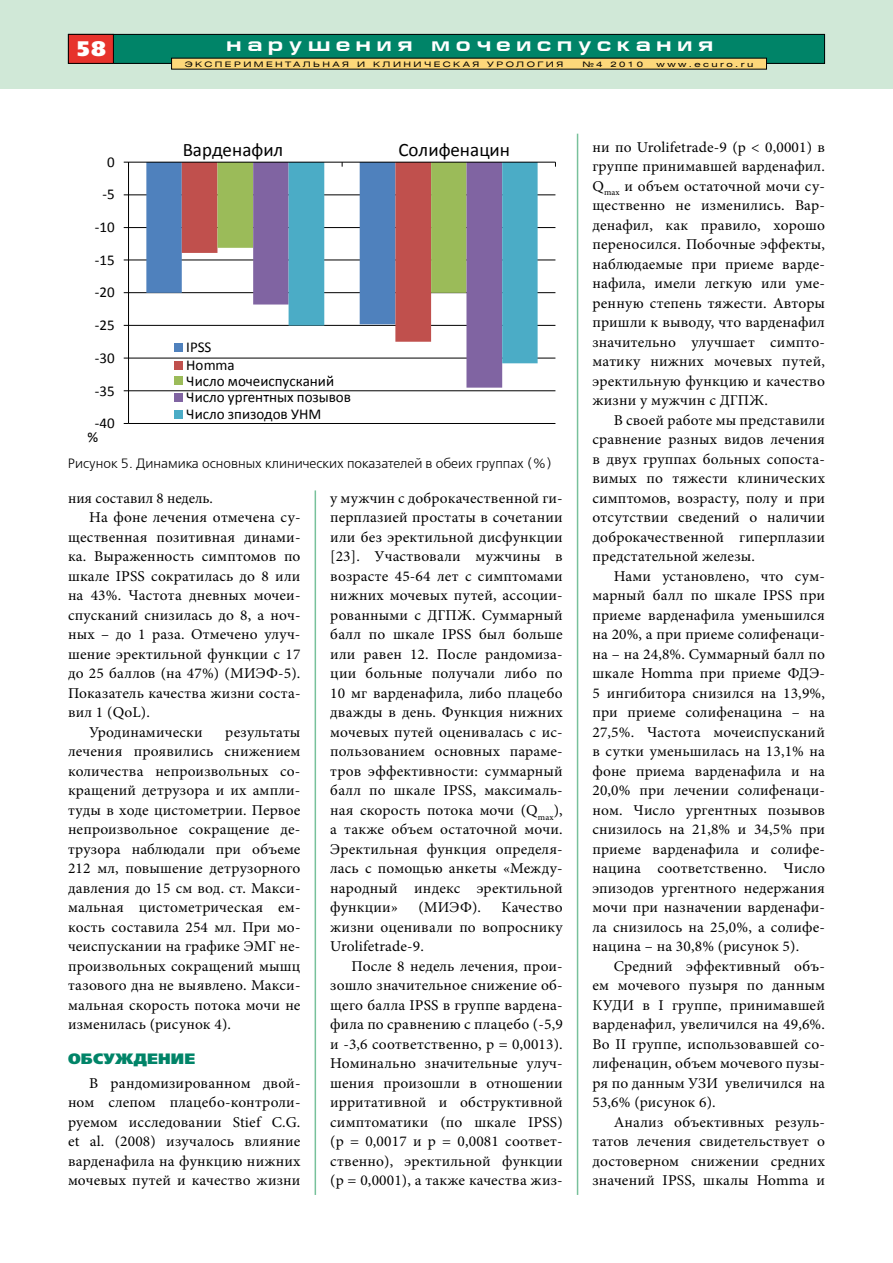
<style>
.page{position:relative;width:893px;height:1263px;background:#fff}
.page>*{position:absolute;margin:0;border:0;box-sizing:border-box;transform-origin:0 0}
.t1{font:21px "Free Set Black C";color:#fff}
.t2{font:700 19.5px "Europe Ext";letter-spacing:.3em;color:#fff}
.t3{font:19.05px "Calibri";color:#000}
.t4{font:15px/19.5px "Minion Pro";letter-spacing:.01em;color:#000;text-align:justify}
.t5{font:15px/16.6px "Calibri";color:#000}
.t6{font:15px "Free Set Black C";letter-spacing:.01em;color:#008468}
.t7{font:13.5px "Free Set C";color:#000}
.t8{font:7.5px "Helios Ext";letter-spacing:.26em;color:#000;scale:1.25 1}
</style>
<div class="page">
<hr style="left:129px;top:423px;width:426px;height:1px;background:#000">
<hr style="left:129px;top:390px;width:426px;height:1px;background:#000">
<hr style="left:129px;top:358px;width:426px;height:1px;background:#000">
<hr style="left:129px;top:325px;width:426px;height:1px;background:#000">
<hr style="left:129px;top:292px;width:426px;height:1px;background:#000">
<hr style="left:129px;top:259px;width:426px;height:1px;background:#000">
<hr style="left:129px;top:227px;width:426px;height:1px;background:#000">
<hr style="left:129px;top:194px;width:426px;height:1px;background:#000">
<svg style="left:253px;top:357px;width:249px;height:31px"></svg>
<svg style="left:289px;top:163px;width:249px;height:200px"></svg>
<hr style="left:128px;top:162px;width:1px;height:261px;background:#000">
<hr style="left:129px;top:162px;width:426px;height:1px;background:#000">
<svg style="left:146px;top:162px;width:320px;height:180px"></svg>
<div style="left:174px;top:343px;width:9px;height:9px;background:#4f81bd"></div>
<div style="left:174px;top:361px;width:9px;height:9px;background:#c0504d"></div>
<div style="left:174px;top:377px;width:9px;height:8px;background:#9bbb59"></div>
<div style="left:174px;top:393px;width:9px;height:9px;background:#8064a2"></div>
<div style="left:174px;top:410px;width:9px;height:8px;background:#4bacc6"></div>
<div style="left:0;top:0;width:893px;height:89px;background:#d0e8d7"></div>
<div style="left:68px;top:34px;width:757px;height:29px;background:#008468"></div>
<div style="left:68px;top:34px;width:757px;height:30px;border:1px solid #000"></div>
<div style="left:68px;top:34px;width:45px;height:29px;background:#e7332c"></div>
<div style="left:68px;top:34px;width:46px;height:30px;border:1px solid #000"></div>
<svg style="left:171px;top:58px;width:596px;height:12px;background:#d7b96a"></svg>
<hr style="left:315px;top:490px;width:1px;height:705px;background:#78c19b">
<hr style="left:577px;top:134px;width:1px;height:1061px;background:#78c19b">
<h1 class="t1" style="left:75px;top:37px;width:33px">58</h1>
<h2 class="t2" style="left:226px;top:33px;width:488px">нарушения мочеиспускания</h2>
<p class="t8" style="left:185px;top:59px;width:145px">ЭксперименТАЛЬН АЯ И</p>
<p class="t8" style="left:373px;top:59px;width:25px">КЛИНИ</p>
<p class="t8" style="left:424px;top:59px;width:16px">Ч ЕСК</p>
<p class="t8" style="left:463px;top:59px;width:82px">АЯ УР ОЛОГИ Я</p>
<p class="t8" style="left:582px;top:59px;width:50px">№4 2010</p>
<p class="t8" style="left:657px;top:59px;width:79px">www.ecuro.ru</p>
<p class="t5" style="left:107px;top:153px;width:9px">0</p>
<p class="t5" style="left:103px;top:186px;width:14px">-5</p>
<p class="t5" style="left:95px;top:219px;width:21px">-10</p>
<p class="t5" style="left:95px;top:251px;width:21px">-15</p>
<p class="t5" style="left:95px;top:284px;width:21px">-20</p>
<p class="t5" style="left:95px;top:317px;width:21px">-25</p>
<p class="t5" style="left:95px;top:350px;width:21px">-30</p>
<p class="t5" style="left:95px;top:382px;width:21px">-35</p>
<p class="t5" style="left:95px;top:415px;width:21px">-40</p>
<p class="t5" style="left:87px;top:428px;width:12px">%</p>
<p class="t3" style="left:183px;top:137px;width:102px">Варденафил</p>
<p class="t3" style="left:398px;top:137px;width:113px">Солифенацин</p>
<p class="t5" style="left:186px;top:338px;width:50px;line-height:18.1px">IPSS<br>Homma</p>
<p class="t5" style="left:186px;top:372px;width:166px">Число мочеиспусканий<br>Число ургентных позывов<br>Число зпизодов УНМ</p>
<p class="t7" style="left:68px;top:456px;width:485px">Рисунок 5. Динамика основных клинических показателей в обеих группах (%)</p>
<p class="t4" style="left:68px;top:488px;width:146px">ния составил 8 недель.</p>
<p class="t4" style="left:89px;top:508px;width:213px">На фоне лечения отмечена су-</p>
<p class="t4" style="left:68px;top:527px;width:234px">щественная позитивная динами-</p>
<p class="t4" style="left:68px;top:547px;width:234px">ка. Выраженность симптомов по</p>
<p class="t4" style="left:68px;top:566px;width:234px">шкале IPSS сократилась до 8 или</p>
<p class="t4" style="left:68px;top:586px;width:234px">на 43%. Частота дневных мочеи-</p>
<p class="t4" style="left:68px;top:605px;width:234px">спусканий снизилась до 8, а ноч-</p>
<p class="t4" style="left:68px;top:625px;width:234px">ных – до 1 раза. Отмечено улуч-</p>
<p class="t4" style="left:68px;top:644px;width:234px">шение эректильной функции с 17</p>
<p class="t4" style="left:68px;top:664px;width:234px">до 25 баллов (на 47%) (МИЭФ-5).</p>
<p class="t4" style="left:68px;top:683px;width:234px">Показатель качества жизни соста-</p>
<p class="t4" style="left:68px;top:703px;width:83px">вил 1 (QoL).</p>
<p class="t4" style="left:89px;top:722px;width:115px">Уродинамически</p>
<p class="t4" style="left:68px;top:722px;width:234px;text-indent:157px">результаты лечения проявились снижением количества непроизвольных со&shy;кращений детрузора и их ампли&shy;туды в ходе цистометрии. Первое непроизвольное сокращение де&shy;трузора наблюдали при объеме 212 мл, повышение детрузорного давления до 15 см вод. ст. Макси&shy;мальная цистометрическая ем&shy;кость составила 254 мл. При мо&shy;чеиспускании на графике ЭМГ не&shy;произвольных сокращений мышц тазового дна не выявлено. Макси&shy;мальная скорость потока мочи не изменилась (рисунок 4).</p>
<p class="t6" style="left:68px;top:1050px;width:129px">Обсуждение</p>
<p class="t4" style="left:68px;top:1073px;width:234px;text-indent:21px">В рандомизированном двой&shy;ном слепом плацебо-контроли&shy;руемом исследовании Stief C.G. et al. (2008) изучалось влияние варденафила на функцию нижних мочевых путей и качество жизни</p>
<p class="t4" style="left:330px;top:488px;width:234px">у мужчин с доброкачественной ги&shy;перплазией простаты в сочетании или без эректильной дисфункции [23]. Участвовали мужчины в возрасте 45-64 лет с симптомами нижних мочевых путей, ассоции&shy;рованными с ДГПЖ. Суммарный балл по шкале IPSS был больше или равен 12. После рандомиза&shy;ции больные получали либо по 10 мг варденафила, либо плацебо дважды в день. Функция нижних мочевых путей оценивалась с ис&shy;пользованием основных параме&shy;тров эффективности: суммарный балл по шкале IPSS, максималь&shy;ная скорость потока мочи (Q<sub>max</sub>), а также объем остаточной мочи.<br>Эректильная функция определя&shy;лась с помощью анкеты «Между&shy;народный индекс эректильной функции»</p>
<p class="t4" style="left:418px;top:898px;width:64px">(МИЭФ).</p>
<p class="t4" style="left:330px;top:898px;width:234px;text-indent:171px">Качество жизни оценивали по вопроснику Urolifetrade-9.</p>
<p class="t4" style="left:330px;top:956px;width:234px;text-indent:21px">После 8 недель лечения, прои&shy;зошло значительное снижение об&shy;щего балла IPSS в группе вардена&shy;фила по сравнению с плацебо (-5,9 и -3,6 соответственно, р = 0,0013).<br>Номинально значительные улуч&shy;шения произошли в отношении ирритативной и обструктивной симптоматики (по шкале IPSS) (р = 0,0017 и р = 0,0081 соответ&shy;ственно), эректильной функции (р = 0,0001), а также качества жиз-</p>
<p class="t4" style="left:592px;top:137px;width:234px">ни по Urolifetrade-9 (р &lt; 0,0001) в группе принимавшей варденафил.<br>Q<sub>max</sub> и объем остаточной мочи су&shy;щественно не изменились. Вар&shy;денафил, как правило, хорошо переносился. Побочные эффекты, наблюдаемые при приеме варде&shy;нафила, имели легкую или уме&shy;ренную степень тяжести. Авторы пришли к выводу, что варденафил значительно улучшает симпто&shy;матику нижних мочевых путей, эректильную функцию и качество жизни у мужчин с ДГПЖ.</p>
<p class="t4" style="left:592px;top:410px;width:234px;text-indent:21px">В своей работе мы представили сравнение разных видов лечения в двух группах больных сопоста&shy;вимых по тяжести клинических симптомов, возрасту, полу и при отсутствии сведений о наличии доброкачественной гиперплазии предстательной железы.</p>
<p class="t4" style="left:592px;top:566px;width:234px;text-indent:21px">Нами установлено, что сум&shy;марный балл по шкале IPSS при приеме варденафила уменьшился на 20%, а при приеме солифенаци&shy;на – на 24,8%. Суммарный балл по шкале Homma при приеме ФДЭ-5 ингибитора снизился на 13,9%, при приеме солифенацина – на 27,5%. Частота мочеиспусканий в сутки уменьшилась на 13,1% на фоне приема варденафила и на 20,0% при лечении солифенаци&shy;ном. Число ургентных позывов снизилось на 21,8% и 34,5% при приеме варденафила и солифе&shy;нацина соответственно. Число эпизодов ургентного недержания мочи при назначении варденафи&shy;ла снизилось на 25,0%, а солифе&shy;нацина – на 30,8% (рисунок 5).</p>
<p class="t4" style="left:592px;top:956px;width:234px;text-indent:21px">Средний эффективный объ&shy;ем мочевого пузыря по данным КУДИ в I группе, принимавшей варденафил, увеличился на 49,6%.<br>Во II группе, использовавшей со&shy;лифенацин, объем мочевого пузы&shy;ря по данным УЗИ увеличился на 53,6% (рисунок 6).</p>
<p class="t4" style="left:592px;top:1112px;width:234px;text-indent:21px">Анализ объективных резуль&shy;татов лечения свидетельствует о достоверном снижении средних значений IPSS, шкалы Homma и</p>
</div>
